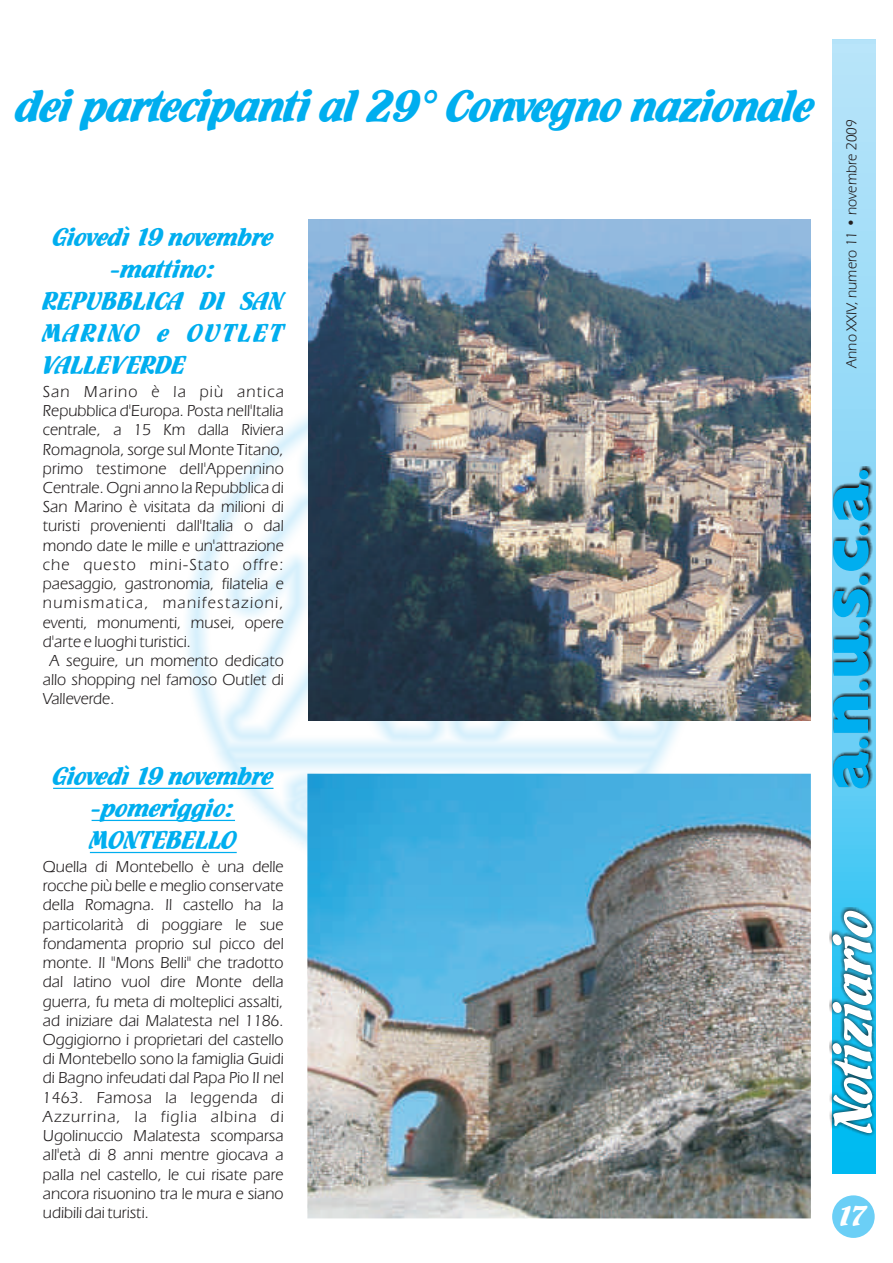
<style>
.page{position:relative;width:893px;height:1263px;background:#fff}
.page>*{position:absolute;margin:0;border:0;box-sizing:border-box;transform-origin:0 0}
.t1{font:57.6px "Flamenco D";color:#fff}
.t2{font:48px "Flamenco D";letter-spacing:-.015em;color:#00aeef}
.t3{font:30px "Flamenco D";color:#fff}
.t4{font:27px/32.1px "Flamenco D";color:#00aeef;text-align:center}
.t5{font:27px "Flamenco D";letter-spacing:.08em;color:#00aeef}
.t6{font:16.5px/19.2px "Eras IT Cby BT";color:#231f20;text-align:justify}
.t7{font:16.5px "Eras IT Cby BT";letter-spacing:.08em;color:#231f20}
.t8{font:16.5px "Eras IT Cby BT";letter-spacing:.065em;color:#231f20}
.t9{font:16.5px "Eras IT Cby BT";letter-spacing:.07em;color:#231f20}
.t10{font:15px "Eras IT Cby BT";color:#231f20}
</style>
<div class="page">
<img style="left:184px;top:374px;width:516px;height:480px">
<div style="left:832px;top:1195px;width:43px;height:43px;background:#6bcff6;border-radius:50%"></div>
<svg style="left:832px;top:39px;width:44px;height:1135px;background:#85d7f6"></svg>
<img style="left:829px;top:908px;width:46px;height:228px">
<img style="left:833px;top:466px;width:39px;height:322px">
<div style="left:859px;top:739px;width:9px;height:9px;background:#00aeef;border-radius:50%"></div>
<svg style="left:833px;top:696px;width:35px;height:37px"></svg>
<div style="left:859px;top:681px;width:9px;height:9px;background:#00aeef;border-radius:50%"></div>
<svg style="left:834px;top:634px;width:35px;height:42px"></svg>
<div style="left:859px;top:622px;width:9px;height:9px;background:#00aeef;border-radius:50%"></div>
<svg style="left:833px;top:589px;width:36px;height:28px"></svg>
<div style="left:859px;top:576px;width:9px;height:9px;background:#00aeef;border-radius:50%"></div>
<svg style="left:833px;top:540px;width:36px;height:31px"></svg>
<div style="left:859px;top:526px;width:9px;height:9px;background:#00aeef;border-radius:50%"></div>
<div style="left:859px;top:470px;width:9px;height:9px;background:#00aeef;border-radius:50%"></div>
<svg style="left:833px;top:751px;width:36px;height:37px"></svg>
<svg style="left:833px;top:484px;width:36px;height:37px"></svg>
<hr style="left:53px;top:788px;width:220px;height:1px;background:#00aeef">
<hr style="left:92px;top:820px;width:143px;height:1px;background:#00aeef">
<hr style="left:90px;top:852px;width:147px;height:1px;background:#00aeef">
<img style="left:309px;top:220px;width:502px;height:501px">
<img style="left:307px;top:774px;width:504px;height:444px">
<h2 class="t2" style="left:17px;top:83px;width:799px">dei partecipanti al 29° Convegno nazionale</h2>
<h3 class="t4" style="left:53px;top:221px;width:222px">Giovedì 19 novembre</h3>
<h3 class="t4" style="left:111px;top:253px;width:107px">-mattino:</h3>
<h3 class="t4" style="left:43px;top:285px;width:242px">REPUBBLICA DI SAN</h3>
<h3 class="t5" style="left:43px;top:320px;width:242px">MARINO e OUTLET</h3>
<h3 class="t4" style="left:43px;top:350px;width:144px">VALLEVERDE</h3>
<p class="t9" style="left:43px;top:384px;width:242px">San Marino è la più antica</p>
<p class="t6" style="left:43px;top:402px;width:242px">Repubblica d'Europa. Posta nell'Italia</p>
<p class="t6" style="left:43px;top:421px;width:242px">centrale, a 15 Km dalla Riviera</p>
<p class="t6" style="left:43px;top:441px;width:242px">Romagnola, sorge sul Monte Titano,</p>
<p class="t6" style="left:43px;top:460px;width:242px">primo testimone dell'Appennino</p>
<p class="t6" style="left:43px;top:479px;width:242px">Centrale. Ogni anno la Repubblica di</p>
<p class="t6" style="left:43px;top:498px;width:242px">San Marino è visitata da milioni di</p>
<p class="t6" style="left:43px;top:517px;width:242px">turisti provenienti dall'Italia o dal</p>
<p class="t6" style="left:43px;top:537px;width:242px">mondo date le mille e un'attrazione</p>
<p class="t8" style="left:43px;top:557px;width:242px">che questo mini-Stato offre:</p>
<p class="t6" style="left:43px;top:575px;width:242px">paesaggio, gastronomia, filatelia e</p>
<p class="t7" style="left:43px;top:596px;width:242px">numismatica, manifestazioni,</p>
<p class="t6" style="left:43px;top:614px;width:242px">eventi, monumenti, musei, opere</p>
<p class="t6" style="left:43px;top:633px;width:150px">d'arte e luoghi turistici.</p>
<p class="t6" style="left:49px;top:652px;width:236px">A seguire, un momento dedicato</p>
<p class="t6" style="left:43px;top:671px;width:242px">allo shopping nel famoso Outlet di</p>
<p class="t6" style="left:43px;top:690px;width:73px">Valleverde.</p>
<p class="t10" style="left:845px;top:368px;width:250px;rotate:-90deg">Anno XXIV, numero 11 • novembre 2009</p>
<h3 class="t4" style="left:53px;top:760px;width:222px">Giovedì 19 novembre -pomeriggio:<br>MONTEBELLO</h3>
<p class="t6" style="left:43px;top:858px;width:242px">Quella di Montebello è una delle rocche più belle e meglio conservate della Romagna. Il castello ha la particolarità di poggiare le sue fondamenta proprio sul picco del monte. Il "Mons Belli" che tradotto dal latino vuol dire Monte della guerra, fu meta di molteplici assalti, ad iniziare dai Malatesta nel 1186.<br>Oggigiorno i proprietari del castello di Montebello sono la famiglia Guidi di Bagno infeudati dal Papa Pio II nel 1463. Famosa la leggenda di Azzurrina, la figlia albina di Ugolinuccio Malatesta scomparsa all'età di 8 anni mentre giocava a palla nel castello, le cui risate pare ancora risuonino tra le mura e siano udibili dai turisti.</p>
<h1 class="t1" style="left:825px;top:1131px;width:225px;rotate:-90deg">Notiziario</h1>
<h3 class="t3" style="left:836px;top:1201px;width:32px">17</h3>
</div>
